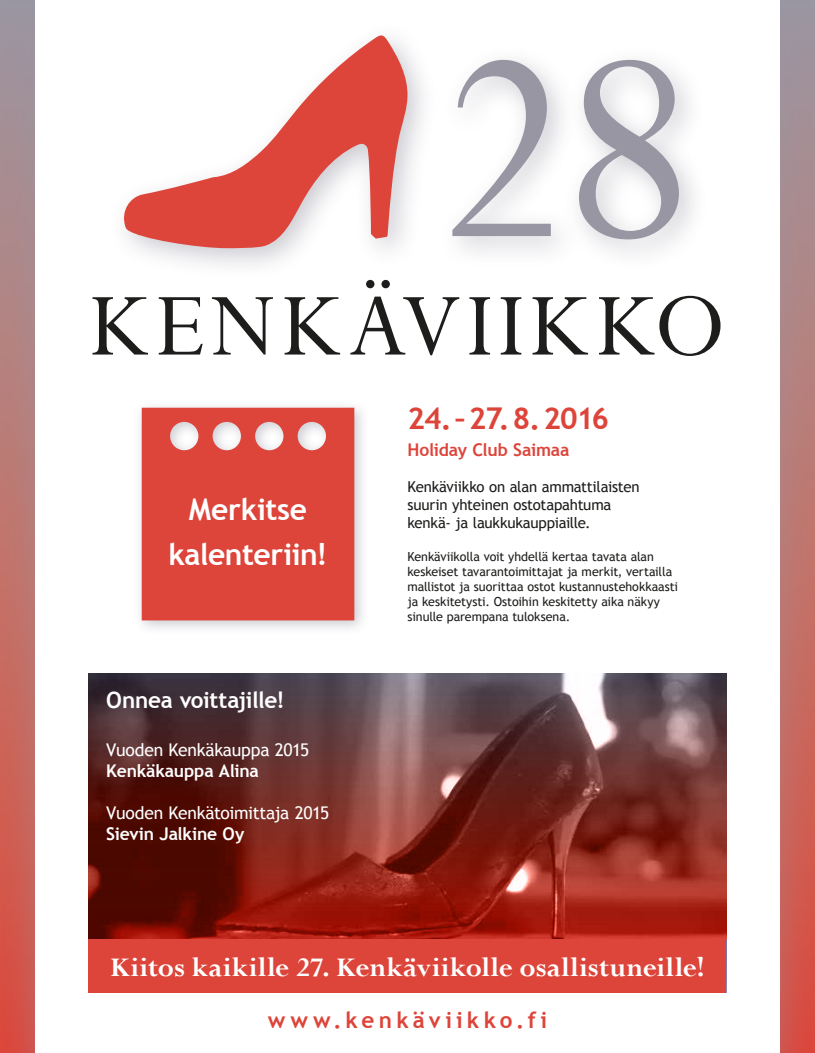
<style>
.page{position:relative;width:815px;height:1053px;background:#fff}
.page>*{position:absolute;margin:0;border:0;box-sizing:border-box;transform-origin:0 0}
.t1{font:300px "Perpetua";color:#9996a4}
.t2{font:100px "Perpetua";letter-spacing:.05em;color:#1d1d1b}
.t3{font:700 30px "Perpetua";letter-spacing:.005em;color:#fff}
.t4{font:700 30px/45px "Trebuchet MS";letter-spacing:-.01em;color:#fff;text-align:center}
.t5{font:700 30px "Trebuchet MS";letter-spacing:-.045em;color:#dd443a}
.t6{font:700 22.5px "Trebuchet MS";letter-spacing:.19em;color:#dd443a}
.t7{font:700 22.5px "Trebuchet MS";letter-spacing:-.015em;color:#fff}
.t8{font:17.5px "Trebuchet MS";letter-spacing:-.015em;color:#fff}
.t9{font:700 17.5px "Trebuchet MS";letter-spacing:-.01em;color:#fff}
.t10{font:700 17.5px "Trebuchet MS";letter-spacing:-.015em;color:#dd443a}
.t11{font:15px/18px "Trebuchet MS";letter-spacing:-.015em;color:#1d1d1b}
.t12{font:12.5px/15px "Trebuchet MS";letter-spacing:-.01em;color:#1d1d1b}
</style>
<div class="page">
<div style="left:0;top:0;width:815px;height:1052px;background:#9996a4;opacity:.5"></div>
<div style="left:35px;top:0;width:745px;height:1052px;background:#fff"></div>
<svg style="left:89px;top:673px;width:637px;height:266px;background:#77312c"></svg>
<div style="left:89px;top:939px;width:637px;height:53px;background:#dd443a"></div>
<div style="left:438px;top:45px;width:272px;height:225px;background:#9996a4;opacity:.5"></div>
<div style="left:134px;top:399px;width:236px;height:237px;background:#9996a4;opacity:.5"></div>
<div style="left:142px;top:407px;width:212px;height:213px;background:#dd443a"></div>
<div style="left:109px;top:21px;width:329px;height:258px;background:#9996a4;opacity:.5"></div>
<svg style="left:120px;top:35px;width:288px;height:213px"></svg>
<h1 class="t1" style="left:435px;top:-39px;width:265px">28</h1>
<h2 class="t2" style="left:89px;top:263px;width:639px">KENKÄVIIKKO</h2>
<h3 class="t4" style="left:168px;top:487px;width:161px">Merkitse kalenteriin!</h3>
<h3 class="t7" style="left:106px;top:685px;width:180px">Onnea voittajille!</h3>
<h3 class="t8" style="left:106px;top:739px;width:205px">Vuoden Kenkäkauppa 2015</h3>
<h3 class="t9" style="left:106px;top:759px;width:154px">Kenkäkauppa Alina</h3>
<h3 class="t8" style="left:106px;top:802px;width:224px">Vuoden Kenkätoimittaja 2015</h3>
<h3 class="t9" style="left:106px;top:822px;width:140px">Sievin Jalkine Oy</h3>
<h3 class="t5" style="left:407px;top:399px;width:203px">24.–27.8.2016</h3>
<h3 class="t10" style="left:407px;top:439px;width:163px">Holiday Club Saimaa</h3>
<p class="t11" style="left:407px;top:478px;width:234px">Kenkäviikko on alan ammattilaisten suurin yhteinen ostotapahtuma kenkä- ja laukkukauppiaille.</p>
<p class="t12" style="left:407px;top:549px;width:272px">Kenkäviikolla voit yhdellä kertaa tavata alan keskeiset tavarantoimittajat ja merkit, vertailla mallistot ja suorittaa ostot kustannustehokkaasti ja keskitetysti. Ostoihin keskitetty aika näkyy sinulle parempana tuloksena.</p>
<h3 class="t3" style="left:110px;top:947px;width:596px">Kiitos kaikille 27. Kenkäviikolle osallistuneille!</h3>
<h3 class="t6" style="left:268px;top:1006px;width:281px">www.kenkäviikko.fi</h3>
</div>
